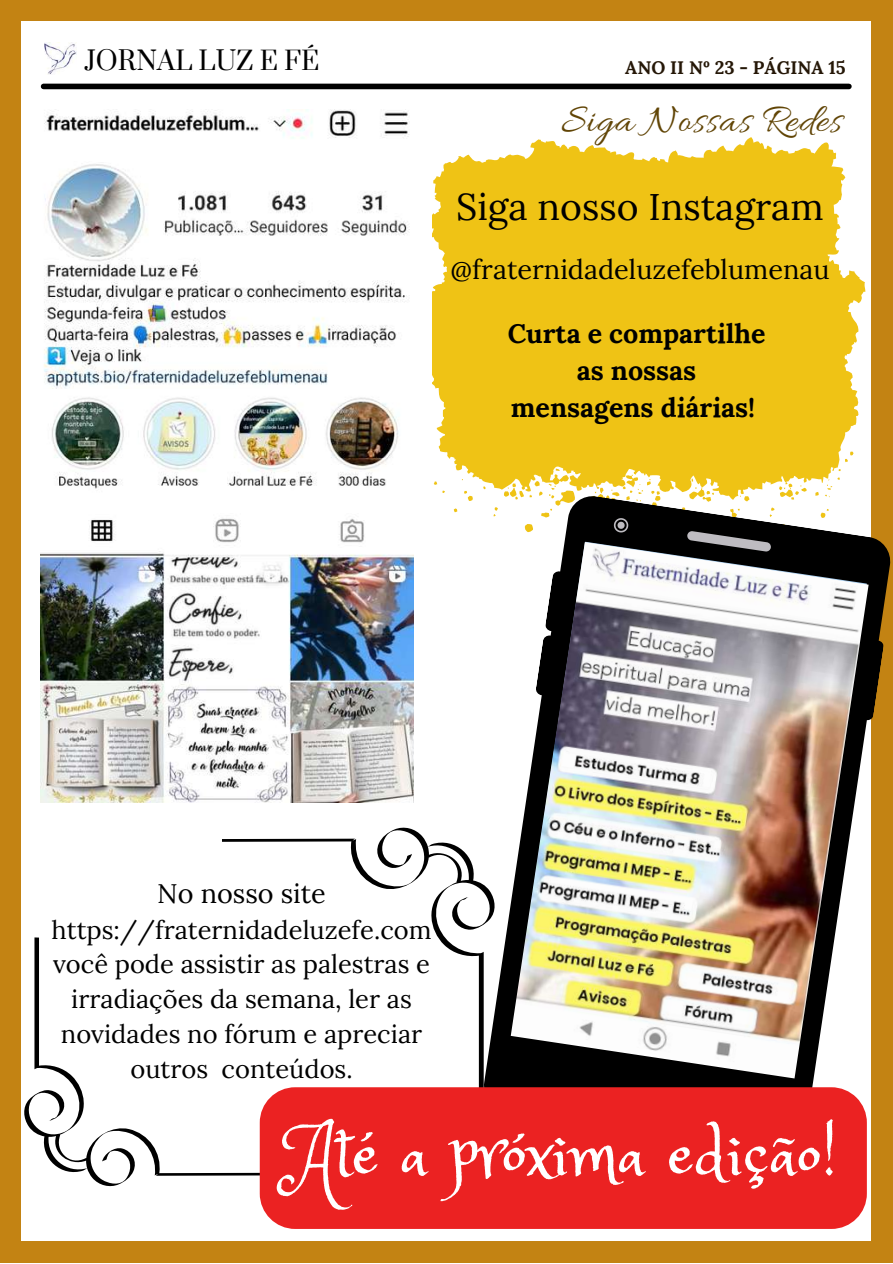
<style>
.page{position:relative;width:893px;height:1264px;background:#fff}
.page>*{position:absolute;margin:0;border:0;box-sizing:border-box;transform-origin:0 0}
.t1{font:73.05px "Princess Sofia";color:#fff}
.t2{font:40.5px "Allura";letter-spacing:.03em;color:#614506}
.t3{font:37.35px "Lora";color:#000}
.t4{font:27px "Lora";color:#000}
.t5{font:700 26.85px/37px "Lora";color:#000;text-align:center}
.t6{font:25.5px/34.8px "Lora";color:#000;text-align:center}
.t7{font:25.5px "Prata";color:#000}
.t8{font:700 18.15px "Lora";color:#251707}
</style>
<div class="page">
<div style="left:0;top:0;width:892px;height:1262px;background:#c38313"></div>
<div style="left:22px;top:21px;width:848px;height:1219px;background:#fff"></div>
<div style="left:44px;top:84px;width:804px;height:5px;background:#000"></div>
<img style="left:45px;top:43px;width:31px;height:31px">
<svg style="left:24px;top:937px;width:236px;height:251px"></svg>
<svg style="left:432px;top:137px;width:433px;height:376px;background:#f1ca32"></svg>
<svg style="left:222px;top:827px;width:257px;height:264px"></svg>
<svg style="left:479px;top:491px;width:412px;height:664px"></svg>
<svg style="left:605px;top:1078px;width:87px;height:9px"></svg>
<svg style="left:683px;top:527px;width:91px;height:15px"></svg>
<svg style="left:609px;top:513px;width:24px;height:24px"></svg>
<svg style="left:868px;top:639px;width:17px;height:83px"></svg>
<img style="left:510px;top:542px;width:358px;height:536px">
<img style="left:44px;top:109px;width:366px;height:280px">
<img style="left:41px;top:397px;width:372px;height:405px">
<div style="left:260px;top:1087px;width:606px;height:141px;background:#eb2222"></div>
<p class="t7" style="left:84px;top:44px;width:236px">JORNAL LUZ E FÉ</p>
<p class="t8" style="left:625px;top:55px;width:222px">ANO II Nº 23 - PÁGINA 15</p>
<h2 class="t2" style="left:561px;top:98px;width:282px">Siga Nossas Redes</h2>
<h3 class="t3" style="left:456px;top:183px;width:369px">Siga nosso Instagram</h3>
<p class="t4" style="left:450px;top:251px;width:380px">@fraternidadeluzefeblumenau</p>
<p class="t5" style="left:507px;top:314px;width:259px">Curta e compartilhe as nossas mensagens diárias!</p>
<p class="t4" style="left:157px;top:875px;width:170px">No nosso site</p>
<p class="t6" style="left:52px;top:911px;width:381px">https://fraternidadeluzefe.com você pode assistir as palestras e irradiações da semana, ler as novidades no fórum e apreciar outros conteúdos.</p>
<h1 class="t1" style="left:289px;top:1105px;width:550px">Até a próxima edição!</h1>
</div>
